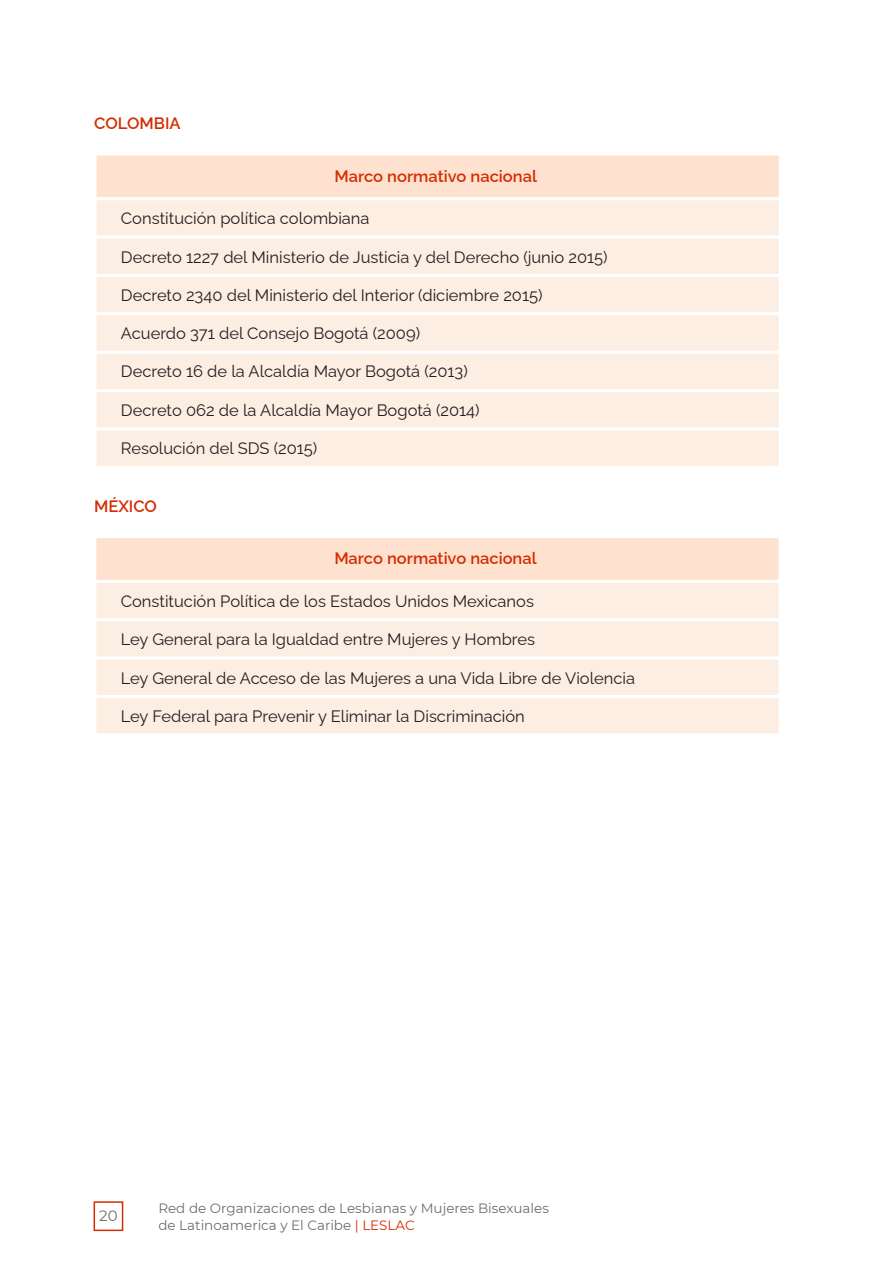
<style>
.page{position:relative;width:893px;height:1263px;background:#fff}
.page>*{position:absolute;margin:0;border:0;box-sizing:border-box;transform-origin:0 0}
.Párrafo_en_tabla{font:16.5px "Raleway";color:#231f20}
.Títulos_tablas{font:600 16.5px "Raleway";color:#d52d02}
.t1{font:15px "Montserrat";color:#6c6d70}
.t2{font:13.5px/16.2px "Montserrat";color:#6c6d70}
.s1{color:#d52d02}
</style>
<div class="page">
<div style="left:94px;top:152px;width:688px;height:48px;background:#fee2cf;border:3px solid #fff"></div>
<div style="left:94px;top:197px;width:688px;height:42px;background:#fdeee3;border:3px solid #fff"></div>
<div style="left:94px;top:236px;width:688px;height:41px;background:#fdeee3;border:3px solid #fff"></div>
<div style="left:94px;top:274px;width:688px;height:41px;background:#fdeee3;border:3px solid #fff"></div>
<div style="left:94px;top:312px;width:688px;height:42px;background:#fdeee3;border:3px solid #fff"></div>
<div style="left:94px;top:351px;width:688px;height:41px;background:#fdeee3;border:3px solid #fff"></div>
<div style="left:94px;top:389px;width:688px;height:42px;background:#fdeee3;border:3px solid #fff"></div>
<div style="left:94px;top:428px;width:688px;height:41px;background:#fdeee3;border:3px solid #fff"></div>
<div style="left:93px;top:535px;width:689px;height:48px;background:#fee2cf;border:3px solid #fff"></div>
<div style="left:93px;top:580px;width:689px;height:41px;background:#fdeee3;border:3px solid #fff"></div>
<div style="left:93px;top:618px;width:689px;height:42px;background:#fdeee3;border:3px solid #fff"></div>
<div style="left:93px;top:657px;width:689px;height:41px;background:#fdeee3;border:3px solid #fff"></div>
<div style="left:93px;top:695px;width:689px;height:41px;background:#fdeee3;border:3px solid #fff"></div>
<div style="left:94px;top:1201px;width:29px;height:30px;border:2px solid #d52d02"></div>
<hr style="left:892px;top:0;width:1px;height:1263px;background:#fee2cf">
<svg style="left:892px;top:1121px;width:1px;height:28px"></svg>
<svg style="left:892px;top:951px;width:1px;height:142px"></svg>
<p class="Títulos_tablas" style="left:94px;top:110px;width:88px">COLOMBIA</p>
<p class="Títulos_tablas" style="left:335px;top:162px;width:204px">Marco normativo nacional</p>
<p class="Párrafo_en_tabla" style="left:121px;top:205px;width:250px">Constitución política colombiana</p>
<p class="Párrafo_en_tabla" style="left:121px;top:244px;width:488px">Decreto 1227 del Ministerio de Justicia y del Derecho (junio 2015)</p>
<p class="Párrafo_en_tabla" style="left:121px;top:282px;width:423px">Decreto 2340 del Ministerio del Interior (diciembre 2015)</p>
<p class="Párrafo_en_tabla" style="left:121px;top:320px;width:301px">Acuerdo 371 del Consejo Bogotá (2009)</p>
<p class="Párrafo_en_tabla" style="left:121px;top:358px;width:348px">Decreto 16 de la Alcaldía Mayor Bogotá (2013)</p>
<p class="Párrafo_en_tabla" style="left:121px;top:397px;width:360px">Decreto 062 de la Alcaldía Mayor Bogotá (2014)</p>
<p class="Párrafo_en_tabla" style="left:121px;top:435px;width:198px">Resolución del SDS (2015)</p>
<p class="Títulos_tablas" style="left:94px;top:493px;width:64px">MÉXICO</p>
<p class="Títulos_tablas" style="left:334px;top:545px;width:204px">Marco normativo nacional</p>
<p class="Párrafo_en_tabla" style="left:121px;top:588px;width:415px">Constitución Política de los Estados Unidos Mexicanos</p>
<p class="Párrafo_en_tabla" style="left:121px;top:626px;width:416px">Ley General para la Igualdad entre Mujeres y Hombres</p>
<p class="Párrafo_en_tabla" style="left:121px;top:664px;width:516px">Ley General de Acceso de las Mujeres a una Vida Libre de Violencia</p>
<p class="Párrafo_en_tabla" style="left:121px;top:703px;width:406px">Ley Federal para Prevenir y Eliminar la Discriminación</p>
<p class="t1" style="left:99px;top:1205px;width:20px">20</p>
<p class="t2" style="left:158px;top:1200px;width:392px">Red de Organizaciones de Lesbianas y Mujeres Bisexuales de Latinoamerica y El Caribe <span class="s1">| LESLAC</span></p>
</div>
